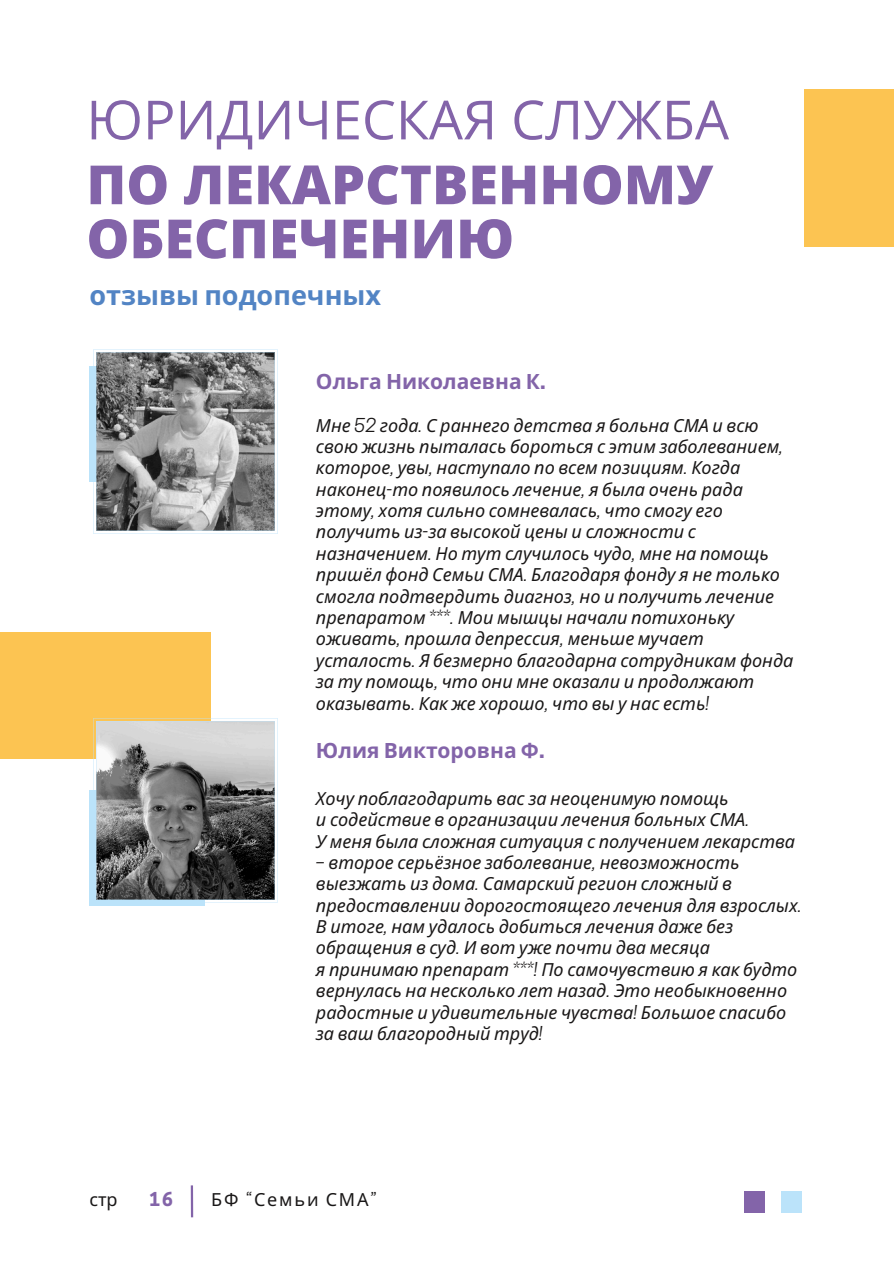
<style>
.page{position:relative;width:894px;height:1264px;background:#fff}
.page>*{position:absolute;margin:0;border:0;box-sizing:border-box;transform-origin:0 0}
.t1{font:800 54px/54px "Open Sans";color:#8364a9}
.t2{font:54px "Open Sans";color:#8364a9}
.t3{font:700 27px "Noto Sans";color:#5284c4}
.t4{font:700 21px "Noto Sans";color:#8364a9}
.t5{font:italic 18px/21.3px "Noto Sans";color:#191717}
.t6{font:18px "Noto Sans";letter-spacing:.1em;color:#191717}
.t7{font:700 18px "Cooper Hewitt";color:#8364a9}
.s1{font-family:"Cooper Hewitt"}
</style>
<div class="page">
<div style="left:89px;top:366px;width:116px;height:115px;background:#bbe3fa"></div>
<div style="left:0;top:631px;width:211px;height:127px;background:#fcc452"></div>
<div style="left:89px;top:790px;width:116px;height:115px;background:#bbe3fa"></div>
<div style="left:804px;top:89px;width:89px;height:158px;background:#fcc452"></div>
<svg style="left:93px;top:349px;width:185px;height:185px"></svg>
<svg style="left:93px;top:718px;width:185px;height:184px"></svg>
<hr style="left:191px;top:1185px;width:2px;height:32px;background:#8364a9">
<div style="left:743px;top:1190px;width:21px;height:22px;background:#8364a9"></div>
<div style="left:781px;top:1190px;width:20px;height:22px;background:#bbe3fa"></div>
<p class="t2" style="left:86px;top:82px;width:644px">ЮРИДИЧЕСКАЯ СЛУЖБА</p>
<p class="t1" style="left:86px;top:156px;width:627px">ПО ЛЕКАРСТВЕННОМУ<br>ОБЕСПЕЧЕНИЮ</p>
<h3 class="t3" style="left:89px;top:276px;width:293px">отзывы подопечных</h3>
<h4 class="t4" style="left:316px;top:367px;width:231px">Ольга Николаевна К<span class="s1">.</span></h4>
<p class="t5" style="left:316px;top:414px;width:479px">Мне <span class="s1">52</span> года<span class="s1">.</span> С раннего детства я больна СМА и всю свою жизнь пыталась бороться с этим заболеванием<span class="s1">, </span>которое<span class="s1">,</span> увы<span class="s1">,</span> наступало по всем позициям<span class="s1">.</span> Когда наконец<span class="s1">-</span>то появилось лечение<span class="s1">,</span> я была очень рада этому<span class="s1">,</span> хотя сильно сомневалась<span class="s1">,</span> что смогу его получить из<span class="s1">-</span>за высокой цены и сложности с назначением<span class="s1">.</span> Но тут случилось чудо<span class="s1">,</span> мне на помощь пришёл фонд Семьи СМА<span class="s1">.</span> Благодаря фонду я не только смогла подтвердить диагноз<span class="s1">,</span> но и получить лечение препаратом <span class="s1">***.</span> Мои мышцы начали потихоньку оживать<span class="s1">,</span> прошла депрессия<span class="s1">,</span> меньше мучает усталость<span class="s1">.</span> Я безмерно благодарна сотрудникам фонда</p>
<p class="t5" style="left:316px;top:670px;width:439px">за ту помощь<span class="s1">,</span> что они мне оказали и продолжают оказывать<span class="s1">.</span> Как же хорошо<span class="s1">,</span> что вы у нас есть<span class="s1">!</span></p>
<p class="t4" style="left:316px;top:735px;width:230px">Юлия Викторовна Ф<span class="s1">.</span></p>
<p class="t5" style="left:316px;top:787px;width:414px">Хочу поблагодарить вас за неоценимую помощь</p>
<h4 class="t5" style="left:316px;top:808px;width:434px">и содействие в организации лечения больных СМА<span class="s1">.</span></h4>
<p class="t5" style="left:316px;top:830px;width:480px">У меня была сложная ситуация с получением лекарства</p>
<p class="t5" style="left:316px;top:851px;width:487px"><span class="s1">–</span> второе серьёзное заболевание<span class="s1">,</span> невозможность выезжать из дома<span class="s1">.</span> Самарский регион сложный в предоставлении дорогостоящего лечения для взрослых<span class="s1">.</span></p>
<p class="t5" style="left:316px;top:915px;width:483px">В итоге<span class="s1">,</span> нам удалось добиться лечения даже без обращения в суд<span class="s1">.</span> И вот уже почти два месяца<br>я принимаю препарат <span class="s1">***!</span> По самочувствию я как будто</p>
<p class="t5" style="left:316px;top:979px;width:472px;text-align:justify">вернулась на несколько лет назад<span class="s1">.</span> Это необыкновенно радостные и удивительные чувства<span class="s1">!</span> Большое спасибо за ваш благородный труд<span class="s1">!</span></p>
<p class="t6" style="left:89px;top:1186px;width:30px">стр</p>
<p class="t7" style="left:149px;top:1192px;width:25px">16</p>
<p class="t6" style="left:211px;top:1186px;width:167px">БФ <span class="s1">“</span>Семьи СМА<span class="s1">”</span></p>
</div>
